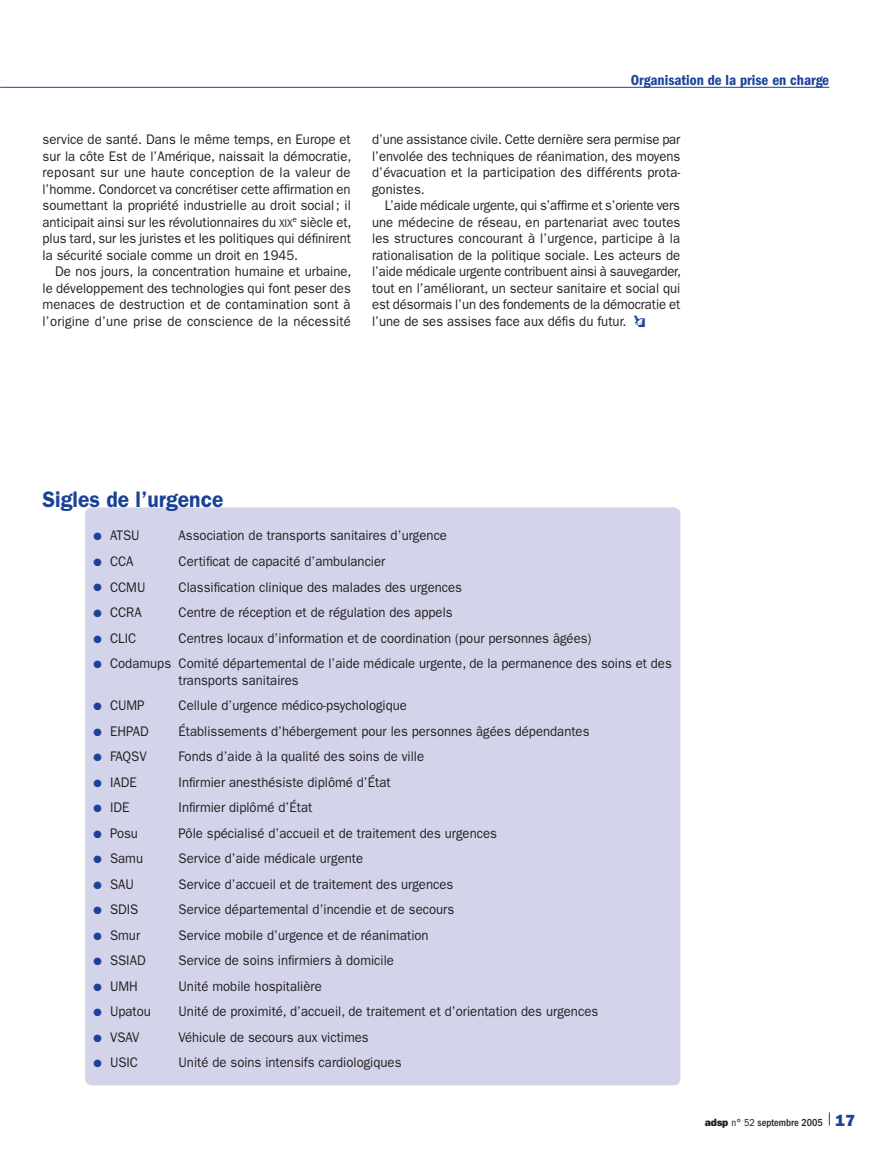
<style>
.page{position:relative;width:893px;height:1149px;background:#fff}
.page>*{position:absolute;margin:0;border:0;box-sizing:border-box;transform-origin:0 0}
.t1{font:600 22.5px "ITC Franklin Gothic Std";color:#1b4299;scale:.94 1}
.t2{font:15px "ITC Franklin Gothic Std Dm Cd";color:#1b4299}
.t3{font:13.95px/16.5px "ITC Franklin Gothic Std";color:#231f20;text-align:justify;scale:.94 1}
.t4{font:500 condensed 10.5px "ITC Franklin Gothic Std";color:#231f20}
.t5{font:10.5px "Zapf Dingbats Std";color:#1b4299}
.s1{font-size:11.1px}
.s2{font-family:"Ph Fpictos";font-weight:600;font-size:15px;color:#1b4299}
.s3{font-family:"ITC Franklin Gothic Std Hvy";font-weight:400;font-stretch:normal}
.s4{font-weight:400}
.s5{font-family:"ITC Franklin Gothic Std Hvy";font-weight:400;font-stretch:normal;font-size:16.2px;color:#1b4299}
</style>
<div class="page">
<hr style="left:0;top:87px;width:829px;height:1px;background:#1b4299">
<svg style="left:829px;top:1112px;width:1px;height:13px"></svg>
<div style="left:85px;top:507px;width:595px;height:578px;background:#d3d4ea;border-radius:7px"></div>
<p class="t3" style="left:43px;top:131px;width:330px">service de santé. Dans le même temps, en Europe et sur la côte Est de l’Amérique, naissait la démocratie, reposant sur une haute conception de la valeur de l’homme. Condorcet va concrétiser cette affirmation en soumettant la propriété industrielle au droit social; il anticipait ainsi sur les révolutionnaires du <span class="s1">xix</span><sup>e</sup> siècle et, plus tard, sur les juristes et les politiques qui définirent la sécurité sociale comme un droit en 1945.</p>
<p class="t3" style="left:43px;top:263px;width:330px;text-indent:13px">De nos jours, la concentration humaine et urbaine, le développement des technologies qui font peser des menaces de destruction et de contamination sont à l’origine d’une prise de conscience de la nécessité</p>
<p class="t2" style="left:631px;top:71px;width:200px">Organisation de la prise en charge</p>
<p class="t3" style="left:372px;top:131px;width:329px">d’une assistance civile. Cette dernière sera permise par l’envolée des techniques de réanimation, des moyens d’évacuation et la participation des différents prota&shy;gonistes.</p>
<p class="t3" style="left:372px;top:197px;width:330px;text-indent:13px">L’aide médicale urgente, qui s’affirme et s’oriente vers une médecine de réseau, en partenariat avec toutes les structures concourant à l’urgence, participe à la rationalisation de la politique sociale. Les acteurs de l’aide médicale urgente contribuent ainsi à sauvegarder, tout en l’améliorant, un secteur sanitaire et social qui est désormais l’un des fondements de la démocratie et l’une de ses assises face aux défis du futur. <span class="s2">O</span></p>
<h1 class="t1" style="left:43px;top:486px;width:194px">Sigles de l’urgence</h1>
<p class="t3" style="left:110px;top:527px;width:33px">ATSU</p>
<p class="t3" style="left:179px;top:527px;width:287px">Association de transports sanitaires d’urgence</p>
<p class="t3" style="left:110px;top:553px;width:27px">CCA</p>
<p class="t3" style="left:179px;top:553px;width:221px">Certificat de capacité d’ambulancier</p>
<p class="t3" style="left:110px;top:578px;width:39px">CCMU</p>
<p class="t3" style="left:179px;top:578px;width:303px">Classification clinique des malades des urgences</p>
<p class="t3" style="left:110px;top:604px;width:35px">CCRA</p>
<p class="t3" style="left:179px;top:604px;width:293px">Centre de réception et de régulation des appels</p>
<p class="t3" style="left:110px;top:629px;width:29px">CLIC</p>
<p class="t5" style="left:94px;top:531px;width:10px">●</p>
<p class="t5" style="left:94px;top:557px;width:10px">●</p>
<p class="t5" style="left:94px;top:582px;width:10px">●</p>
<p class="t5" style="left:94px;top:608px;width:10px">●</p>
<p class="t5" style="left:94px;top:633px;width:10px">●</p>
<p class="t5" style="left:94px;top:659px;width:10px">●</p>
<p class="t5" style="left:94px;top:701px;width:10px">●</p>
<p class="t5" style="left:94px;top:726px;width:10px">●</p>
<p class="t5" style="left:94px;top:752px;width:10px">●</p>
<p class="t5" style="left:94px;top:777px;width:10px">●</p>
<p class="t5" style="left:94px;top:803px;width:10px">●</p>
<p class="t5" style="left:94px;top:828px;width:10px">●</p>
<p class="t5" style="left:94px;top:854px;width:10px">●</p>
<p class="t5" style="left:94px;top:879px;width:10px">●</p>
<p class="t5" style="left:94px;top:905px;width:10px">●</p>
<p class="t5" style="left:94px;top:930px;width:10px">●</p>
<p class="t5" style="left:94px;top:956px;width:10px">●</p>
<p class="t5" style="left:94px;top:981px;width:10px">●</p>
<p class="t5" style="left:94px;top:1007px;width:10px">●</p>
<p class="t5" style="left:94px;top:1032px;width:10px">●</p>
<p class="t5" style="left:94px;top:1058px;width:10px">●</p>
<p class="t3" style="left:110px;top:625px;width:599px;line-height:25.5px;text-indent:69px">Centres locaux d’information et de coordination (pour personnes âgées)<br>Codamups Comité départemental de l’aide médicale urgente, de la permanence des soins et des</p>
<p class="t3" style="left:179px;top:671px;width:129px">transports sanitaires</p>
<p class="t3" style="left:110px;top:697px;width:38px">CUMP</p>
<p class="t3" style="left:179px;top:697px;width:245px">Cellule d’urgence médico-psychologique</p>
<p class="t3" style="left:110px;top:722px;width:43px">EHPAD</p>
<p class="t3" style="left:179px;top:722px;width:439px">Établissements d’hébergement pour les personnes âgées dépendantes</p>
<p class="t3" style="left:110px;top:748px;width:40px">FAQSV</p>
<p class="t3" style="left:179px;top:748px;width:263px">Fonds d’aide à la qualité des soins de ville</p>
<p class="t3" style="left:110px;top:773px;width:30px">IADE</p>
<p class="t3" style="left:179px;top:773px;width:227px">Infirmier anesthésiste diplômé d’État</p>
<p class="t3" style="left:110px;top:799px;width:22px">IDE</p>
<p class="t3" style="left:179px;top:799px;width:144px">Infirmier diplômé d’État</p>
<p class="t3" style="left:110px;top:824px;width:31px">Posu</p>
<p class="t3" style="left:179px;top:824px;width:340px">Pôle spécialisé d’accueil et de traitement des urgences</p>
<p class="t3" style="left:110px;top:850px;width:37px">Samu</p>
<p class="t3" style="left:179px;top:850px;width:198px">Service d’aide médicale urgente</p>
<p class="t3" style="left:110px;top:875px;width:27px">SAU</p>
<p class="t3" style="left:179px;top:875px;width:294px">Service d’accueil et de traitement des urgences</p>
<p class="t3" style="left:110px;top:901px;width:32px">SDIS</p>
<p class="t3" style="left:179px;top:901px;width:295px">Service départemental d’incendie et de secours</p>
<p class="t3" style="left:110px;top:926px;width:34px">Smur</p>
<p class="t3" style="left:179px;top:926px;width:268px">Service mobile d’urgence et de réanimation</p>
<p class="t3" style="left:110px;top:952px;width:39px">SSIAD</p>
<p class="t3" style="left:179px;top:952px;width:231px">Service de soins infirmiers à domicile</p>
<p class="t3" style="left:110px;top:977px;width:31px">UMH</p>
<p class="t3" style="left:179px;top:977px;width:154px">Unité mobile hospitalière</p>
<p class="t3" style="left:110px;top:1003px;width:45px">Upatou</p>
<p class="t3" style="left:179px;top:1003px;width:448px">Unité de proximité, d’accueil, de traitement et d’orientation des urgences</p>
<p class="t3" style="left:110px;top:1028px;width:33px">VSAV</p>
<p class="t3" style="left:179px;top:1028px;width:204px">Véhicule de secours aux victimes</p>
<p class="t3" style="left:110px;top:1054px;width:31px">USIC</p>
<p class="t3" style="left:179px;top:1054px;width:239px">Unité de soins intensifs cardiologiques</p>
<p class="t4" style="left:705px;top:1115px;width:152px"><span class="s3">adsp</span> <span class="s4">n° 52</span> septembre 2005 <span class="s5">17</span></p>
</div>
